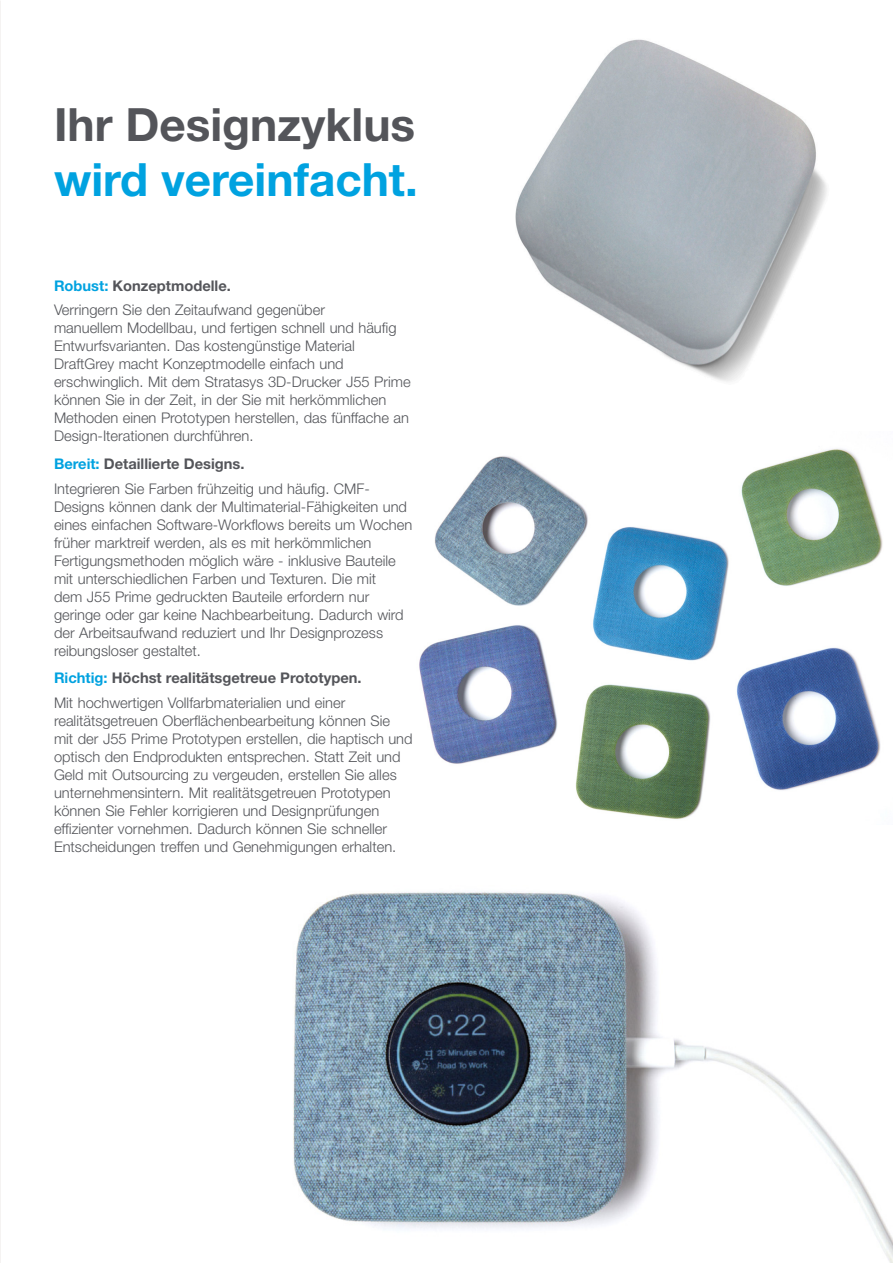
<style>
.page{position:relative;width:893px;height:1263px;background:#fff}
.page>*{position:absolute;margin:0;border:0;box-sizing:border-box;transform-origin:0 0}
.t1{font:700 45.9px "Helvetica Neue LT Std";color:#00a2e0}
.t2{font:700 45.9px "Helvetica Neue LT Std";color:#54555a}
.t3{font:300 14.7px/18px "Helvetica Neue LT Std";color:#54555a}
.s1{font-weight:700;color:#00a2e0}
.s2{font-weight:700}
</style>
<div class="page">
<img style="left:419px;top:449px;width:464px;height:371px">
<img style="left:293px;top:891px;width:600px;height:372px">
<img style="left:0;top:0;width:1px;height:1263px">
<img style="left:515px;top:39px;width:312px;height:343px">
<h1 class="t2" style="left:54px;top:96px;width:363px">Ihr Designzyklus</h1>
<h1 class="t1" style="left:54px;top:151px;width:365px">wird vereinfacht.</h1>
<p class="t3" style="left:54px;top:273px;width:272px;line-height:24.8px"><span class="s1">Robust:</span> <span class="s2">Konzeptmodelle.<br></span>Verringern Sie den Zeitaufwand gegenüber</p>
<p class="t3" style="left:54px;top:319px;width:358px">manuellem Modellbau, und fertigen schnell und häufig Entwurfsvarianten. Das kostengünstige Material DraftGrey macht Konzeptmodelle einfach und erschwinglich. Mit dem Stratasys 3D-Drucker J55 Prime können Sie in der Zeit, in der Sie mit herkömmlichen Methoden einen Prototypen herstellen, das fünffache an Design-Iterationen durchführen.</p>
<p class="t3" style="left:54px;top:451px;width:317px;line-height:24.8px"><span class="s1">Bereit:</span> <span class="s2">Detaillierte Designs.<br></span>Integrieren Sie Farben frühzeitig und häufig. CMF-</p>
<p class="t3" style="left:54px;top:497px;width:360px">Designs können dank der Multimaterial-Fähigkeiten und eines einfachen Software-Workflows bereits um Wochen früher marktreif werden, als es mit herkömmlichen Fertigungsmethoden möglich wäre - inklusive Bauteile mit unterschiedlichen Farben und Texturen. Die mit<br>dem J55 Prime gedruckten Bauteile erfordern nur geringe oder gar keine Nachbearbeitung. Dadurch wird der Arbeitsaufwand reduziert und Ihr Designprozess reibungsloser gestaltet.</p>
<p class="t3" style="left:54px;top:665px;width:309px;line-height:24.8px"><span class="s1">Richtig:</span> <span class="s2">Höchst realitätsgetreue Prototypen.<br></span>Mit hochwertigen Vollfarbmaterialien und einer</p>
<p class="t3" style="left:54px;top:711px;width:360px">realitätsgetreuen Oberflächenbearbeitung können Sie mit der J55 Prime Prototypen erstellen, die haptisch und optisch den Endprodukten entsprechen. Statt Zeit und Geld mit Outsourcing zu vergeuden, erstellen Sie alles unternehmensintern. Mit realitätsgetreuen Prototypen können Sie Fehler korrigieren und Designprüfungen effizienter vornehmen. Dadurch können Sie schneller Entscheidungen treffen und Genehmigungen erhalten.</p>
</div>
